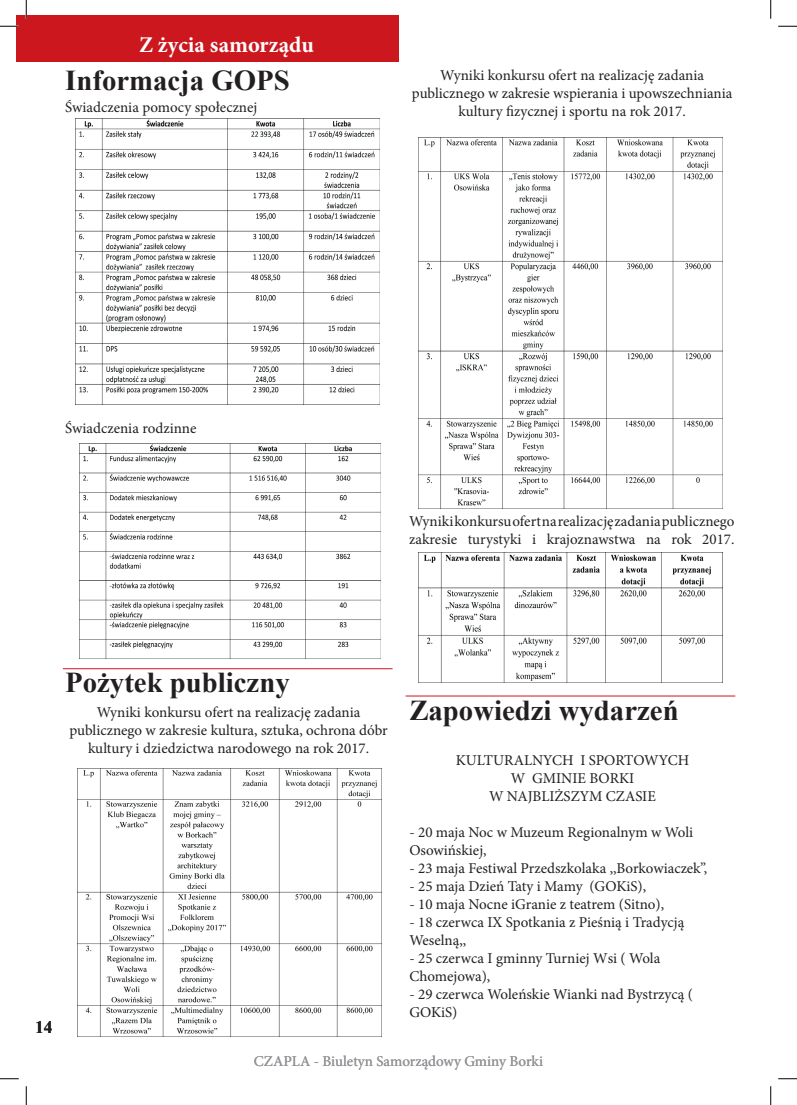
<style>
.page{position:relative;width:797px;height:1105px;background:#fff}
.page>*{position:absolute;margin:0;border:0;box-sizing:border-box;transform-origin:0 0}
.t1{font:700 28.75px "Times New Roman";color:#231f20}
.t2{font:700 22.5px "Minion Pro";color:#fff}
.t3{font:700 17.5px "Times New Roman";color:#231f20}
.t4{font:15px/18px "Minion Pro";color:#231f20}
.t5{font:15px "Minion Pro";color:#939598}
</style>
<div class="page">
<div style="left:16px;top:16px;width:382px;height:46px;background:#cc171e"></div>
<img style="left:76px;top:118px;width:303px;height:286px">
<img style="left:79px;top:444px;width:301px;height:214px">
<hr style="left:63px;top:668px;width:329px;height:1px;background:#cc171e">
<img style="left:78px;top:769px;width:303px;height:267px">
<img style="left:419px;top:137px;width:303px;height:371px">
<img style="left:419px;top:552px;width:303px;height:131px">
<hr style="left:405px;top:696px;width:330px;height:1px;background:#cc171e">
<svg style="left:0;top:25px;width:19px;height:2px"></svg>
<svg style="left:778px;top:25px;width:19px;height:2px"></svg>
<svg style="left:0;top:1078px;width:19px;height:1px"></svg>
<svg style="left:778px;top:1078px;width:19px;height:1px"></svg>
<svg style="left:25px;top:0;width:2px;height:19px"></svg>
<svg style="left:25px;top:1086px;width:2px;height:19px"></svg>
<svg style="left:770px;top:0;width:1px;height:19px"></svg>
<svg style="left:770px;top:1086px;width:1px;height:19px"></svg>
<h2 class="t2" style="left:139px;top:29px;width:176px">Z życia samorządu</h2>
<h2 class="t2" style="left:103px;top:29px;width:225px">Oświata, Kultura, Sport</h2>
<h1 class="t1" style="left:65px;top:60px;width:226px">Informacja GOPS</h1>
<p class="t4" style="left:65px;top:98px;width:194px">Świadczenia pomocy społecznej</p>
<p class="t4" style="left:412px;top:66px;width:322px;text-align:center">Wyniki konkursu ofert na realizację zadania publicznego w zakresie wspierania i upowszechniania kultury fizycznej i sportu na rok 2017.</p>
<p class="t4" style="left:65px;top:419px;width:133px">Świadczenia rodzinne</p>
<p class="t4" style="left:409px;top:512px;width:327px">Wyniki konkursu ofert na realizację zadania publicznego zakresie turystyki i krajoznawstwa na rok 2017.</p>
<p class="t3" style="left:35px;top:1015px;width:19px">14</p>
<h1 class="t1" style="left:65px;top:662px;width:226px">Pożytek publiczny</h1>
<p class="t4" style="left:69px;top:703px;width:320px;text-align:center">Wyniki konkursu ofert na realizację zadania publicznego w zakresie kultura, sztuka, ochrona dóbr kultury i dziedzictwa narodowego na rok 2017.</p>
<h1 class="t1" style="left:409px;top:689px;width:271px">Zapowiedzi wydarzeń</h1>
<p class="t4" style="left:455px;top:751px;width:235px;text-align:center">KULTURALNYCH I SPORTOWYCH<br>W GMINIE BORKI<br>W NAJBLIŻSZYM CZASIE</p>
<p class="t4" style="left:409px;top:823px;width:285px">- 20 maja Noc w Muzeum Regionalnym w Woli<br>Osowińskiej,</p>
<p class="t4" style="left:409px;top:859px;width:299px">- 23 maja Festiwal Przedszkolaka ,,Borkowiaczek’’,</p>
<p class="t4" style="left:409px;top:877px;width:238px">- 25 maja Dzień Taty i Mamy (GOKiS),</p>
<p class="t4" style="left:409px;top:895px;width:256px">- 10 maja Nocne iGranie z teatrem (Sitno),</p>
<p class="t4" style="left:409px;top:913px;width:276px">- 18 czerwca IX Spotkania z Pieśnią i Tradycją<br>Weselną,,</p>
<p class="t4" style="left:409px;top:949px;width:252px">- 25 czerwca I gminny Turniej Wsi ( Wola<br>Chomejowa),</p>
<p class="t4" style="left:409px;top:985px;width:285px">- 29 czerwca Woleńskie Wianki nad Bystrzycą (<br>GOKiS)</p>
<p class="t5" style="left:254px;top:1052px;width:291px">CZAPLA - Biuletyn Samorządowy Gminy Borki</p>
</div>
